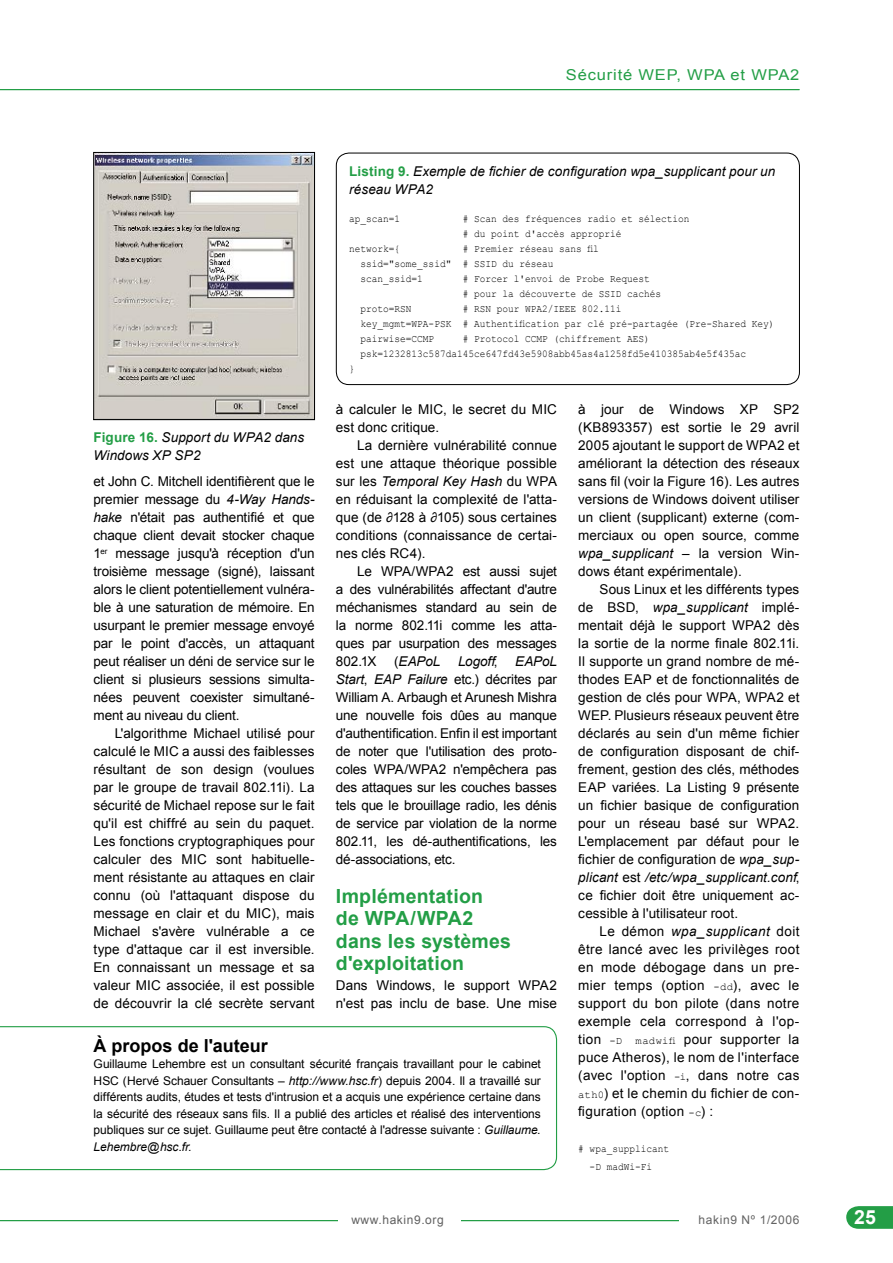
<style>
.page{position:relative;width:893px;height:1263px;background:#fff}
.page>*{position:absolute;margin:0;border:0;box-sizing:border-box;transform-origin:0 0}
.SUBHEAD{font:700 19.5px/22.5px "Arial";letter-spacing:.01em;color:#239e46}
.t1{font:700 19.5px "Arial";color:#fff}
.RAMKA_SUBHEAD1{font:700 18px "Arial";color:#000}
.t2{font:15px "Arial";letter-spacing:.05em;color:#239e46;scale:1.1 1}
.BODY_TEXT{font:13.5px/18px "Arial";letter-spacing:.005em;color:#000;text-align:justify}
.BODY1{font:13.5px/18px "Arial";letter-spacing:.005em;color:#000}
.PODPIS{font:italic 13.5px/18px "Arial";letter-spacing:.01em;color:#000}
.BODY_TEXT-2{font:italic 13.5px "Arial";letter-spacing:-.01em;color:#000}
.RAMKA_BODY1{font:12px/16.5px "Arial";letter-spacing:-.005em;color:#000;text-align:justify}
.t3{font:12px "Arial";letter-spacing:.05em;color:#606060}
.t4{font:12px "Arial";letter-spacing:.05em;color:#636363}
.LISTING_BODY_CODE{font:10.5px "Courier New";color:#000;scale:.9 1}
.LISTING_BODY_CODE_WS{font:10.5px "Courier New";color:#000;scale:.9 1}
.BODY_CODE_WS{font:10.5px "Courier New";color:#000;scale:.9 1}
.BODY_CODE{font:10.5px "Courier New";color:#000;scale:.9 1}
.s1{font-weight:700;font-style:normal;color:#239e46}
.s2{font-style:italic}
.s3{font-style:normal}
.s4{font-family:"Courier New";font-size:10.5px}
</style>
<div class="page">
<hr style="left:0;top:1220px;width:772px;height:1px;background:#239e46">
<hr style="left:0;top:89px;width:799px;height:1px;background:#239e46">
<div style="left:338px;top:1203px;width:122px;height:60px;background:#fff"></div>
<div style="left:679px;top:1203px;width:120px;height:60px;background:#fff"></div>
<svg style="left:846px;top:1206px;width:47px;height:23px"></svg>
<img style="left:96px;top:154px;width:217px;height:264px">
<div style="left:94px;top:152px;width:221px;height:268px;border:1px solid #000"></div>
<svg style="left:336px;top:153px;width:464px;height:232px"></svg>
<svg style="left:0;top:1026px;width:558px;height:143px"></svg>
<p class="t2" style="left:566px;top:65px;width:214px">Sécurité WEP, WPA et WPA2</p>
<p class="PODPIS" style="left:349px;top:162px;width:428px"><span class="s1">Listing 9.</span> Exemple de fichier de configuration wpa_supplicant pour un réseau WPA2</p>
<p class="LISTING_BODY_CODE_WS" style="left:349px;top:212px;width:58px">ap_scan=1</p>
<p class="LISTING_BODY_CODE_WS" style="left:463px;top:212px;width:253px"># Scan des fréquences radio et sélection</p>
<p class="LISTING_BODY_CODE" style="left:463px;top:227px;width:178px"># du point d'accès approprié</p>
<p class="LISTING_BODY_CODE" style="left:349px;top:242px;width:58px">network={</p>
<p class="LISTING_BODY_CODE" style="left:463px;top:242px;width:153px"># Premier réseau sans fil</p>
<p class="LISTING_BODY_CODE" style="left:361px;top:257px;width:216px">ssid="some_ssid" # SSID du réseau</p>
<p class="LISTING_BODY_CODE" style="left:361px;top:272px;width:71px">scan_ssid=1</p>
<p class="LISTING_BODY_CODE" style="left:463px;top:272px;width:209px"># Forcer l'envoi de Probe Request</p>
<p class="LISTING_BODY_CODE" style="left:463px;top:287px;width:222px"># pour la découverte de SSID cachés</p>
<p class="LISTING_BODY_CODE" style="left:361px;top:302px;width:58px">proto=RSN</p>
<p class="LISTING_BODY_CODE" style="left:463px;top:302px;width:178px"># RSN pour WPA2/IEEE 802.11i</p>
<p class="LISTING_BODY_CODE" style="left:361px;top:317px;width:461px">key_mgmt=WPA-PSK # Authentification par clé pré-partagée (Pre-Shared Key)</p>
<p class="LISTING_BODY_CODE" style="left:361px;top:332px;width:83px">pairwise=CCMP</p>
<p class="LISTING_BODY_CODE" style="left:463px;top:332px;width:209px"># Protocol CCMP (chiffrement AES)</p>
<p class="LISTING_BODY_CODE" style="left:361px;top:347px;width:430px">psk=1232813c587da145ce647fd43e5908abb45as4a1258fd5e410385ab4e5f435ac</p>
<p class="LISTING_BODY_CODE" style="left:349px;top:362px;width:8px">}</p>
<p class="PODPIS" style="left:94px;top:429px;width:212px"><span class="s1">Figure 16.</span> Support du WPA2 dans<br>Windows XP SP2</p>
<p class="BODY_TEXT" style="left:94px;top:472px;width:223px">et John C. Mitchell identifièrent que le premier message du <span class="s2">4-Way Hands&shy;hake</span> n'était pas authentifié et que chaque client devait stocker chaque 1<sup>er</sup> message jusqu'à réception d'un troisième message (signé), laissant alors le client potentiellement vulnéra&shy;ble à une saturation de mémoire. En usurpant le premier message envoyé par le point d'accès, un attaquant peut réaliser un déni de service sur le client si plusieurs sessions simulta&shy;nées peuvent coexister simultané&shy;ment au niveau du client.</p>
<p class="BODY_TEXT" style="left:94px;top:724px;width:223px;text-indent:21px">L'algorithme Michael utilisé pour calculé le MIC a aussi des faiblesses résultant de son design (voulues par le groupe de travail 802.11i). La sécurité de Michael repose sur le fait qu'il est chiffré au sein du paquet.<br>Les fonctions cryptographiques pour calculer des MIC sont habituelle&shy;ment résistante au attaques en clair connu (où l'attaquant dispose du message en clair et du MIC), mais Michael s'avère vulnérable a ce type d'attaque car il est inversible.<br>En connaissant un message et sa valeur MIC associée, il est possible de découvrir la clé secrète servant</p>
<p class="BODY_TEXT" style="left:336px;top:400px;width:223px">à calculer le MIC, le secret du MIC est donc critique.</p>
<p class="BODY_TEXT" style="left:336px;top:436px;width:223px;text-indent:21px">La dernière vulnérabilité connue est une attaque théorique possible sur les <span class="s2">Temporal Key Hash</span> du WPA en réduisant la complexité de l'atta&shy;que (de ∂128 à ∂105) sous certaines conditions (connaissance de certai&shy;nes clés RC4).</p>
<p class="BODY_TEXT" style="left:336px;top:562px;width:223px;text-indent:21px">Le WPA/WPA2 est aussi sujet a des vulnérabilités affectant d'autre méchanismes standard au sein de la norme 802.11i comme les atta&shy;ques par usurpation des messages 802.1X</p>
<p class="BODY_TEXT-2" style="left:394px;top:652px;width:48px"><span class="s3">(</span>EAPoL</p>
<p class="BODY_TEXT-2" style="left:458px;top:652px;width:41px">Logoff<span class="s3">,</span></p>
<p class="BODY_TEXT" style="left:336px;top:652px;width:223px;text-indent:179px"><span class="s2">EAPoL Start</span>, <span class="s2">EAP Failure</span> etc.) décrites par William A. Arbaugh et Arunesh Mishra une nouvelle fois dûes au manque d'authentification. Enfin il est important de noter que l'utilisation des proto&shy;coles WPA/WPA2 n'empêchera pas des attaques sur les couches basses tels que le brouillage radio, les dénis de service par violation de la norme 802.11, les dé-authentifications, les dé-associations, etc.</p>
<p class="SUBHEAD" style="left:336px;top:885px;width:177px">Implémentation<br>de WPA/WPA2 dans les systèmes d'exploitation</p>
<p class="BODY1" style="left:336px;top:976px;width:223px">Dans Windows, le support WPA2 n'est pas inclu de base. Une mise</p>
<p class="RAMKA_SUBHEAD1" style="left:94px;top:1033px;width:176px">À propos de l'auteur</p>
<p class="RAMKA_BODY1" style="left:94px;top:1056px;width:449px">Guillaume Lehembre est un consultant sécurité français travaillant pour le cabinet HSC (Hervé Schauer Consultants – <span class="s2">http://www.hsc.fr</span>) depuis 2004. Il a travaillé sur différents audits, études et tests d'intrusion et a acquis une expérience certaine dans la sécurité des réseaux sans fils. Il a publié des articles et réalisé des interventions publiques sur ce sujet. Guillaume peut être contacté à l'adresse suivante : <span class="s2">Guillaume.<br>Lehembre@hsc.fr.</span></p>
<p class="BODY1" style="left:578px;top:400px;width:223px;text-align:justify">à jour de Windows XP SP2 (KB893357) est sortie le 29 avril 2005 ajoutant le support de WPA2 et améliorant la détection des réseaux sans fil (voir la Figure 16). Les autres versions de Windows doivent utiliser un client (supplicant) externe (com&shy;merciaux ou open source, comme <span class="s2">wpa_supplicant</span> – la version Win&shy;dows étant expérimentale).</p>
<p class="BODY_TEXT" style="left:578px;top:580px;width:223px;text-indent:21px">Sous Linux et les différents types de BSD, <span class="s2">wpa_supplicant</span> implé&shy;mentait déjà le support WPA2 dès la sortie de la norme finale 802.11i.<br>Il supporte un grand nombre de mé&shy;thodes EAP et de fonctionnalités de gestion de clés pour WPA, WPA2 et WEP. Plusieurs réseaux peuvent être déclarés au sein d'un même fichier de configuration disposant de chif&shy;frement, gestion des clés, méthodes EAP variées. La Listing 9 présente un fichier basique de configuration pour un réseau basé sur WPA2.<br>L'emplacement par défaut pour le fichier de configuration de <span class="s2">wpa_sup&shy;plicant</span> est <span class="s2">/etc/wpa_supplicant.conf</span>, ce fichier doit être uniquement ac&shy;cessible à l'utilisateur root.</p>
<p class="BODY_TEXT" style="left:578px;top:922px;width:223px;text-indent:21px">Le démon <span class="s2">wpa_supplicant</span> doit être lancé avec les privilèges root en mode débogage dans un pre&shy;mier temps (option <span class="s4">-dd</span>), avec le support du bon pilote (dans notre exemple cela correspond à l'op&shy;tion <span class="s4">-D</span></p>
<p class="BODY_TEXT" style="left:578px;top:1030px;width:223px;text-indent:57px"><span class="s4">madwifi</span> pour supporter la puce Atheros), le nom de l'interface (avec l'option <span class="s4">-i</span>, dans notre cas <span class="s4">ath0</span>) et le chemin du fichier de con&shy;figuration (option <span class="s4">-c</span>) :</p>
<p class="BODY_CODE_WS" style="left:578px;top:1142px;width:102px"># wpa_supplicant</p>
<p class="BODY_CODE" style="left:590px;top:1160px;width:71px">-D madWi-Fi</p>
<p class="t3" style="left:351px;top:1212px;width:94px">www.hakin9.org</p>
<p class="t4" style="left:699px;top:1212px;width:102px">hakin9 Nº 1/2006</p>
<h1 class="t1" style="left:854px;top:1204px;width:23px">25</h1>
</div>
